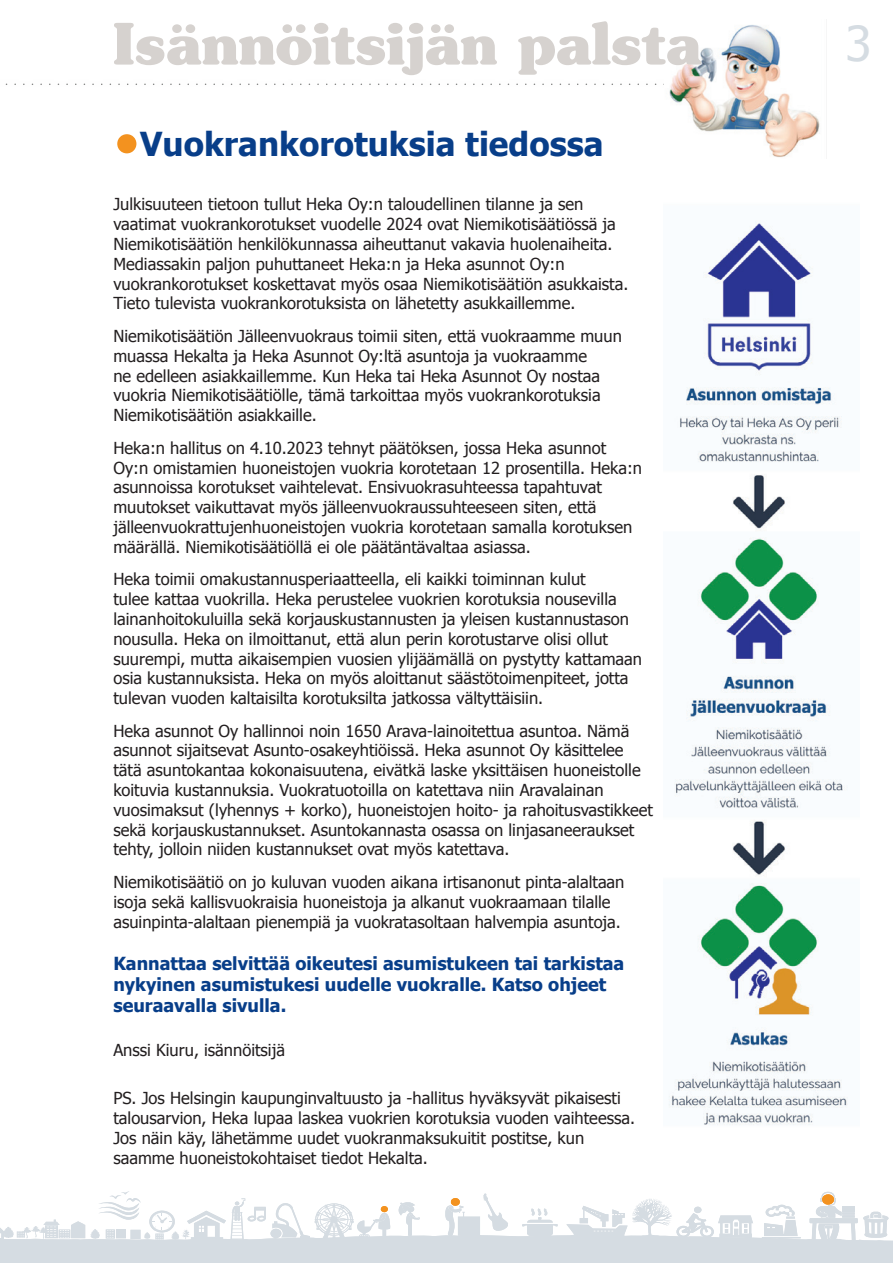
<style>
.page{position:relative;width:893px;height:1263px;background:#fff}
.page>*{position:absolute;margin:0;border:0;box-sizing:border-box;transform-origin:0 0}
.t1{font:700 57px "Souvenir";color:#d6d2cf}
.t2{font:48px "Tahoma";color:#d5dce2}
.t3{font:700 33px "Tahoma";color:#083e89}
.t4{font:700 18px/21px "Tahoma";color:#083e89}
.t5{font:16.5px/19.8px "Tahoma";color:#231f20}
.s1{font-family:"Helvetica Neue LT Com";font-weight:300;font-stretch:condensed;font-size:53.85px;color:#f3921f}
</style>
<div class="page">
<svg style="left:5px;top:84px;width:659px;height:1px"></svg>
<div style="left:0;top:1241px;width:893px;height:9px;background:#d5dce2"></div>
<svg style="left:0;top:1191px;width:893px;height:50px"></svg>
<div style="left:0;top:1243px;width:893px;height:20px;background:#d5dce2"></div>
<img style="left:669px;top:25px;width:151px;height:132px">
<img style="left:669px;top:221px;width:179px;height:904px">
<h1 class="t1" style="left:113px;top:8px;width:590px">Isännöitsijän palsta</h1>
<h3 class="t3" style="left:113px;top:120px;width:492px"><span class="s1">•</span>Vuokrankorotuksia tiedossa</h3>
<p class="t5" style="left:113px;top:194px;width:517px">Julkisuuteen tietoon tullut Heka Oy:n taloudellinen tilanne ja sen vaatimat vuokrankorotukset vuodelle 2024 ovat Niemikotisäätiössä ja Niemikotisäätiön henkilökunnassa aiheuttanut vakavia huolenaiheita.<br>Mediassakin paljon puhuttaneet Heka:n ja Heka asunnot Oy:n vuokrankorotukset koskettavat myös osaa Niemikotisäätiön asukkaista.<br>Tieto tulevista vuokrankorotuksista on lähetetty asukkaillemme.</p>
<p class="t5" style="left:113px;top:325px;width:510px">Niemikotisäätiön Jälleenvuokraus toimii siten, että vuokraamme muun muassa Hekalta ja Heka Asunnot Oy:ltä asuntoja ja vuokraamme<br>ne edelleen asiakkaillemme. Kun Heka tai Heka Asunnot Oy nostaa vuokria Niemikotisäätiölle, tämä tarkoittaa myös vuokrankorotuksia Niemikotisäätiön asiakkaille.</p>
<p class="t5" style="left:113px;top:437px;width:530px">Heka:n hallitus on 4.10.2023 tehnyt päätöksen, jossa Heka asunnot Oy:n omistamien huoneistojen vuokria korotetaan 12 prosentilla. Heka:n asunnoissa korotukset vaihtelevat. Ensivuokrasuhteessa tapahtuvat muutokset vaikuttavat myös jälleenvuokraussuhteeseen siten, että jälleenvuokrattujenhuoneistojen vuokria korotetaan samalla korotuksen määrällä. Niemikotisäätiöllä ei ole päätäntävaltaa asiassa.</p>
<p class="t5" style="left:113px;top:569px;width:530px">Heka toimii omakustannusperiaatteella, eli kaikki toiminnan kulut<br>tulee kattaa vuokrilla. Heka perustelee vuokrien korotuksia nousevilla lainanhoitokuluilla sekä korjauskustannusten ja yleisen kustannustason nousulla. Heka on ilmoittanut, että alun perin korotustarve olisi ollut suurempi, mutta aikaisempien vuosien ylijäämällä on pystytty kattamaan osia kustannuksista. Heka on myös aloittanut säästötoimenpiteet, jotta tulevan vuoden kaltaisilta korotuksilta jatkossa vältyttäisiin.</p>
<p class="t5" style="left:113px;top:720px;width:541px">Heka asunnot Oy hallinnoi noin 1650 Arava-lainoitettua asuntoa. Nämä asunnot sijaitsevat Asunto-osakeyhtiöissä. Heka asunnot Oy käsittelee tätä asuntokantaa kokonaisuutena, eivätkä laske yksittäisen huoneistolle koituvia kustannuksia. Vuokratuotoilla on katettava niin Aravalainan vuosimaksut (lyhennys + korko), huoneistojen hoito- ja rahoitusvastikkeet sekä korjauskustannukset. Asuntokannasta osassa on linjasaneeraukset tehty, jolloin niiden kustannukset ovat myös katettava.</p>
<p class="t5" style="left:113px;top:871px;width:513px">Niemikotisäätiö on jo kuluvan vuoden aikana irtisanonut pinta-alaltaan isoja sekä kallisvuokraisia huoneistoja ja alkanut vuokraamaan tilalle asuinpinta-alaltaan pienempiä ja vuokratasoltaan halvempia asuntoja.</p>
<p class="t4" style="left:113px;top:952px;width:512px">Kannattaa selvittää oikeutesi asumistukeen tai tarkistaa nykyinen asumistukesi uudelle vuokralle. Katso ohjeet seuraavalla sivulla.</p>
<p class="t5" style="left:113px;top:1039px;width:173px">Anssi Kiuru, isännöitsijä</p>
<p class="t5" style="left:113px;top:1087px;width:523px">PS. Jos Helsingin kaupunginvaltuusto ja -hallitus hyväksyvät pikaisesti talousarvion, Heka lupaa laskea vuokrien korotuksia vuoden vaihteessa.<br>Jos näin käy, lähetämme uudet vuokranmaksukuitit postitse, kun saamme huoneistokohtaiset tiedot Hekalta.</p>
<h2 class="t2" style="left:845px;top:11px;width:28px">3</h2>
</div>
